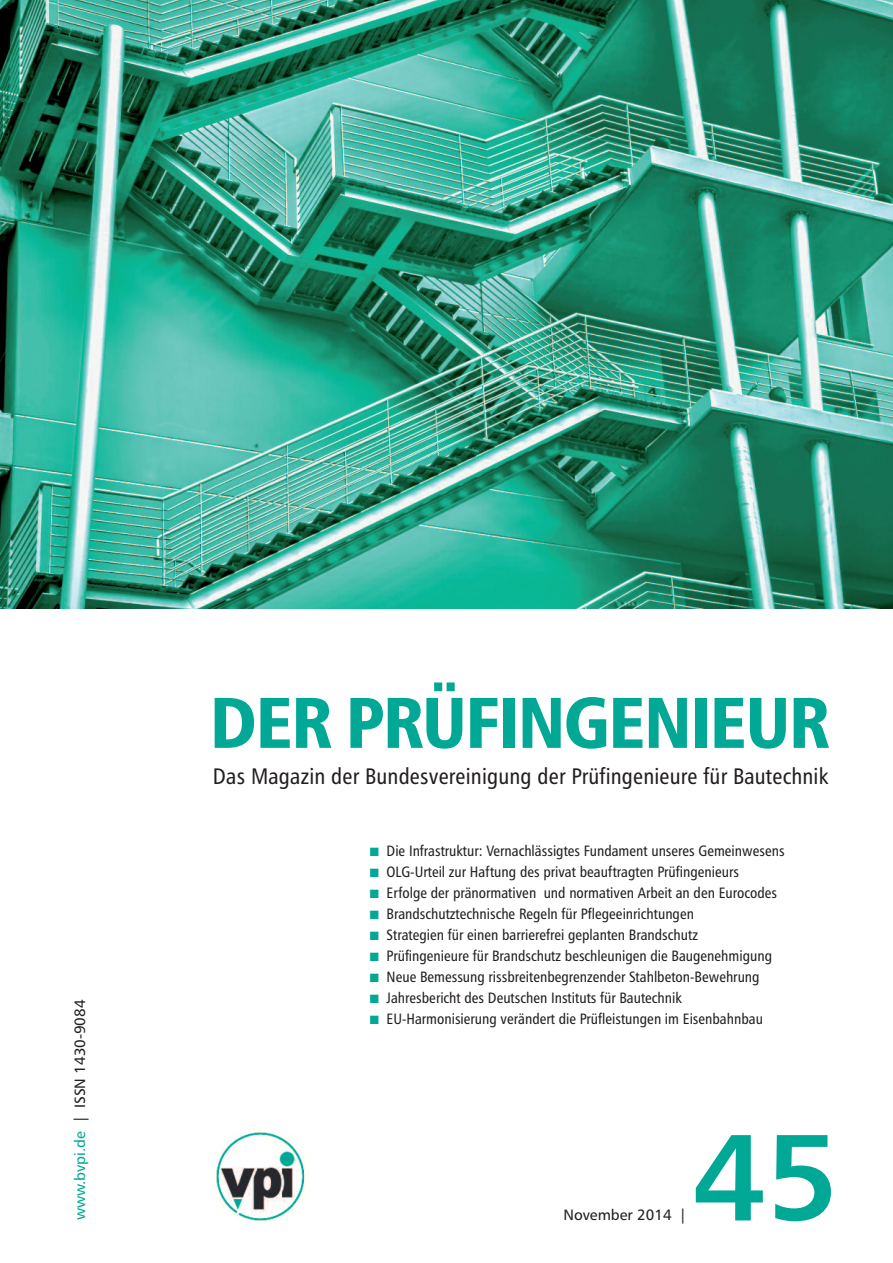
<style>
.page{position:relative;width:893px;height:1263px;background:#fff}
.page>*{position:absolute;margin:0;border:0;box-sizing:border-box;transform-origin:0 0}
.t1{font:123px "Humanist 777 BT Bold B";color:#00a895}
.t2{font:72px "Humanist 777 BT Black Condensed B";letter-spacing:-.025em;color:#00a895}
.t3{font:22.5px "Humanist 777 BT Roman Condensed B";letter-spacing:.01em;color:#231f20}
.t4{font:15px "Humanist 777 BT Roman Condensed B";color:#231f20}
.t5{font:15px "Humanist 777 BT Roman B";color:#231f20}
.s1{color:#00a895}
</style>
<div class="page">
<img style="left:217px;top:1133px;width:90px;height:87px">
<img style="left:0;top:0;width:893px;height:608px">
<p class="t5" style="left:71px;top:1220px;width:222px;rotate:-90deg"><span class="s1">www.bvpi.de</span> | ISSN 1430-9084</p>
<h2 class="t2" style="left:210px;top:681px;width:621px">DER PRÜFINGENIEUR</h2>
<h3 class="t3" style="left:213px;top:763px;width:617px">Das Magazin der Bundesvereinigung der Prüfingenieure für Bautechnik</h3>
<p class="t4" style="left:370px;top:841px;width:416px"><span class="s1">■</span> Die Infrastruktur: Vernachlässigtes Fundament unseres Gemeinwesens</p>
<p class="t4" style="left:370px;top:862px;width:371px"><span class="s1">■</span> OLG-Urteil zur Haftung des privat beauftragten Prüfingenieurs</p>
<p class="t4" style="left:370px;top:883px;width:409px"><span class="s1">■</span> Erfolge der pränormativen und normativen Arbeit an den Eurocodes</p>
<p class="t4" style="left:370px;top:904px;width:326px"><span class="s1">■</span> Brandschutztechnische Regeln für Pflegeeinrichtungen</p>
<p class="t4" style="left:370px;top:925px;width:330px"><span class="s1">■</span> Strategien für einen barrierefrei geplanten Brandschutz</p>
<p class="t4" style="left:370px;top:946px;width:404px"><span class="s1">■</span> Prüfingenieure für Brandschutz beschleunigen die Baugenehmigung</p>
<p class="t4" style="left:370px;top:967px;width:391px"><span class="s1">■</span> Neue Bemessung rissbreitenbegrenzender Stahlbeton-Bewehrung</p>
<p class="t4" style="left:370px;top:988px;width:313px"><span class="s1">■</span> Jahresbericht des Deutschen Instituts für Bautechnik</p>
<p class="t4" style="left:370px;top:1009px;width:394px"><span class="s1">■</span> EU-Harmonisierung verändert die Prüfleistungen im Eisenbahnbau</p>
<p class="t5" style="left:563px;top:1206px;width:125px">November 2014 |</p>
<h1 class="t1" style="left:692px;top:1106px;width:147px">45</h1>
</div>
